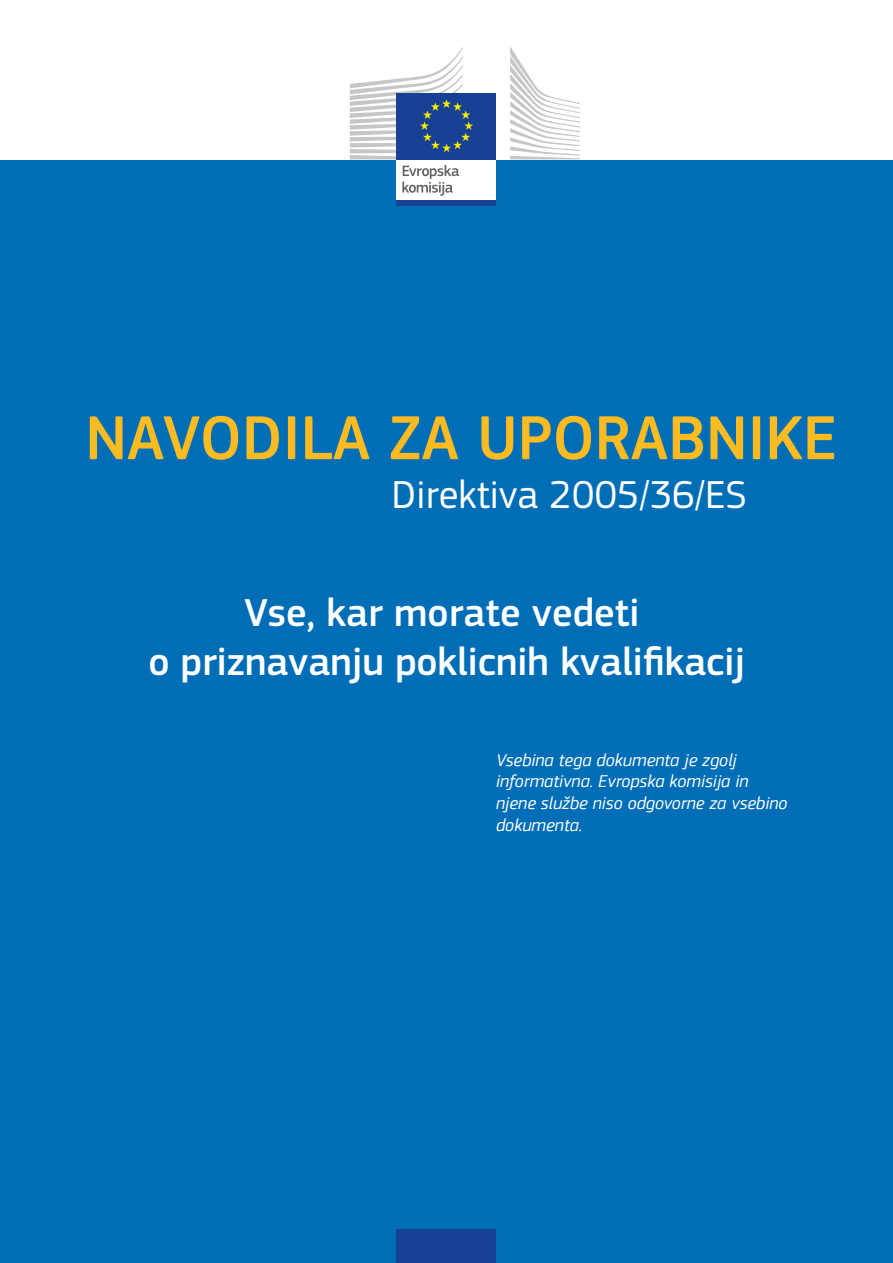
<style>
.page{position:relative;width:893px;height:1263px;background:#fff}
.page>*{position:absolute;margin:0;border:0;box-sizing:border-box;transform-origin:0 0}
.PUB_title{font:500 64.5px "EC Square Sans Pro";color:#fbbb21}
.PUB_3_-_title{font:500 40.5px/48.6px "EC Square Sans Pro";color:#fff;text-align:center}
.PUB2_title{font:40.5px "EC Square Sans Pro";color:#fff}
.t1{font:italic 18px/21.6px "EC Square Sans Pro";color:#fff}
</style>
<div class="page">
<div style="left:0;top:160px;width:893px;height:1103px;background:#006eb7"></div>
<div style="left:397px;top:1230px;width:99px;height:33px;background:#164194"></div>
<div style="left:397px;top:157px;width:99px;height:45px;background:#fff"></div>
<div style="left:397px;top:93px;width:99px;height:66px;background:#164194"></div>
<svg style="left:350px;top:47px;width:123px;height:112px"></svg>
<div style="left:397px;top:200px;width:99px;height:6px;background:#164194"></div>
<svg style="left:510px;top:47px;width:70px;height:112px"></svg>
<svg style="left:402px;top:165px;width:57px;height:31px"></svg>
<p class="PUB_title" style="left:85px;top:400px;width:753px">NAVODILA ZA UPORABNIKE</p>
<p class="PUB2_title" style="left:391px;top:471px;width:357px">Direktiva 2005/36/ES</p>
<p class="PUB_3_-_title" style="left:148px;top:589px;width:598px">Vse, kar morate vedeti<br>o priznavanju poklicnih kvalifikacij</p>
<p class="t1" style="left:496px;top:749px;width:293px">Vsebina tega dokumenta je zgolj informativna. Evropska komisija in njene službe niso odgovorne za vsebino dokumenta.</p>
</div>
